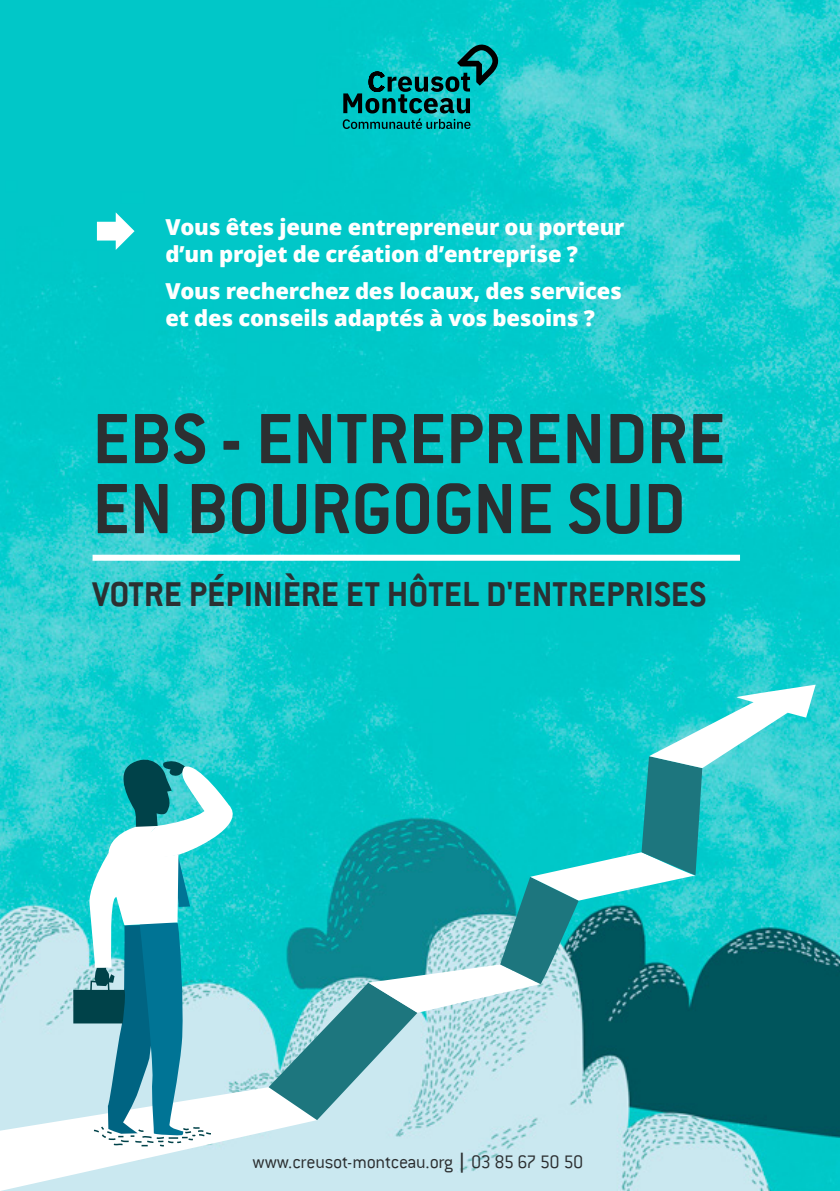
<style>
.page{position:relative;width:840px;height:1191px;background:#fff}
.page>*{position:absolute;margin:0;border:0;box-sizing:border-box;transform-origin:0 0}
.t1{font:700 78px/70px "Conduit ITC";color:#2c2f31}
.t2{font:700 38px "Conduit ITC";color:#2c2f31}
.t3{font:800 22px/26.4px "Open Sans";letter-spacing:-.01em;color:#fff}
.t4{font:300 20px "Conduit ITC";letter-spacing:-.015em;color:#2c2f31}
.s1{font-family:"Open Sans";font-weight:600}
</style>
<div class="page">
<img style="left:0;top:0;width:839px;height:1191px">
<svg style="left:0;top:684px;width:815px;height:507px"></svg>
<div style="left:92px;top:555px;width:647px;height:6px;background:#fff"></div>
<svg style="left:342px;top:44px;width:158px;height:85px"></svg>
<svg style="left:97px;top:212px;width:37px;height:38px"></svg>
<p class="t3" style="left:165px;top:213px;width:460px">Vous êtes jeune entrepreneur ou porteur d’un projet de création d’entreprise ?</p>
<p class="t3" style="left:165px;top:277px;width:457px">Vous recherchez des locaux, des services et des conseils adaptés à vos besoins ?</p>
<h1 class="t1" style="left:92px;top:402px;width:634px">EBS - ENTREPRENDRE<br>EN BOURGOGNE SUD</h1>
<h2 class="t2" style="left:92px;top:572px;width:615px">VOTRE PÉPINIÈRE ET HÔTEL D'ENTREPRISES</h2>
<p class="t4" style="left:252px;top:1150px;width:332px">www.creusot-montceau.org <span class="s1">|</span> 03 85 67 50 50</p>
</div>
